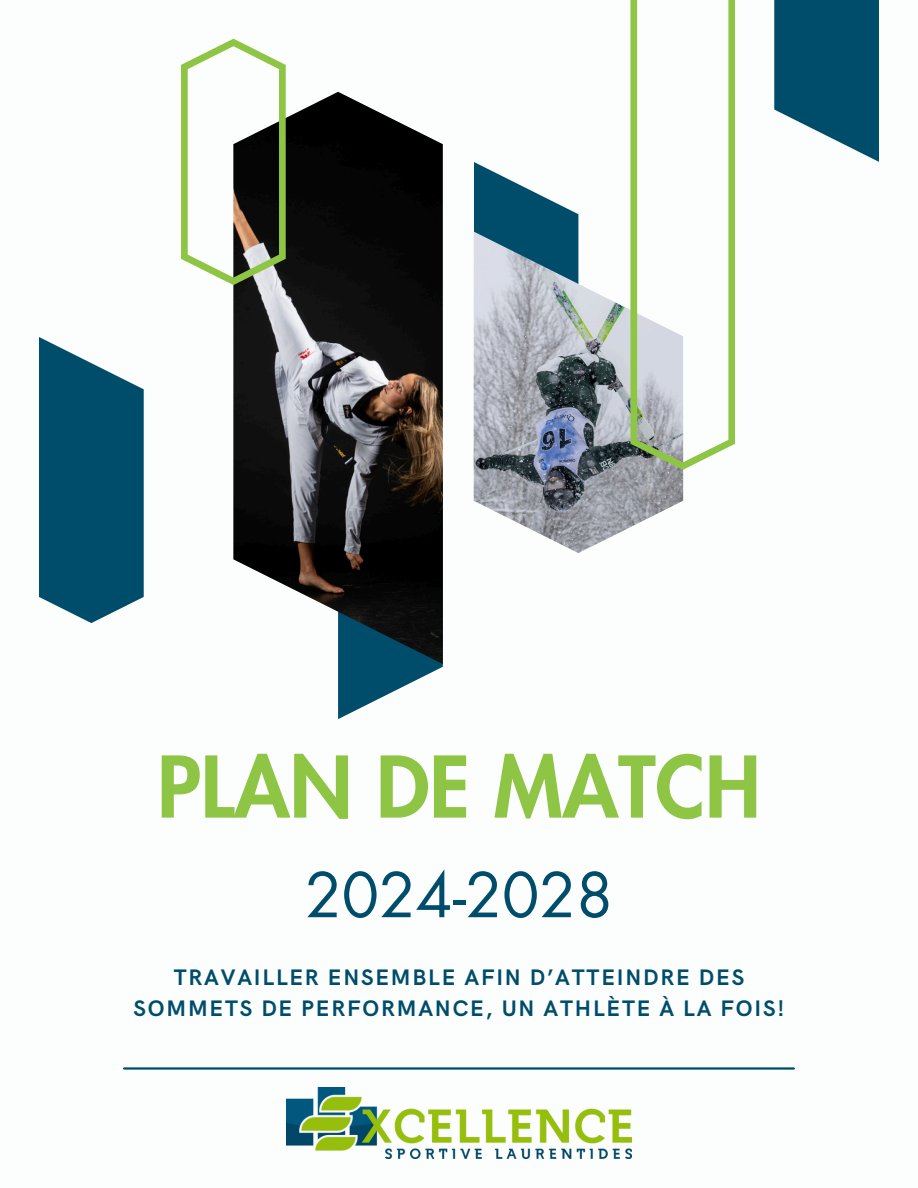
<style>
.page{position:relative;width:918px;height:1188px;background:#fff}
.page>*{position:absolute;margin:0;border:0;box-sizing:border-box;transform-origin:0 0}
.t1{font:800 82.5px "Futura LT Pro";color:#8ec544}
.t2{font:60px "Futura LT Pro";color:#004d6b}
.t3{font:700 22.5px/31.5px "HK Grotesk";letter-spacing:.08em;color:#004d6b;text-align:center}
</style>
<div class="page">
<svg style="left:474px;top:162px;width:104px;height:70px"></svg>
<svg style="left:338px;top:664px;width:105px;height:55px"></svg>
<svg style="left:39px;top:337px;width:105px;height:286px;background:#21647e"></svg>
<svg style="left:774px;top:0;width:105px;height:162px"></svg>
<img style="left:233px;top:92px;width:210px;height:572px">
<svg style="left:181px;top:39px;width:105px;height:246px"></svg>
<img style="left:474px;top:232px;width:209px;height:321px">
<svg style="left:630px;top:0;width:105px;height:470px"></svg>
<hr style="left:124px;top:1067px;width:670px;height:3px;background:#004d6b">
<img style="left:286px;top:1088px;width:346px;height:71px">
<h2 class="t1" style="left:157px;top:750px;width:605px">PLAN DE MATCH</h2>
<p class="t2" style="left:305px;top:868px;width:310px">2024-2028</p>
<p class="t3" style="left:134px;top:962px;width:652px">TRAVAILLER ENSEMBLE AFIN D’ATTEINDRE DES<br>SOMMETS DE PERFORMANCE, UN ATHLÈTE À LA FOIS!</p>
</div>
